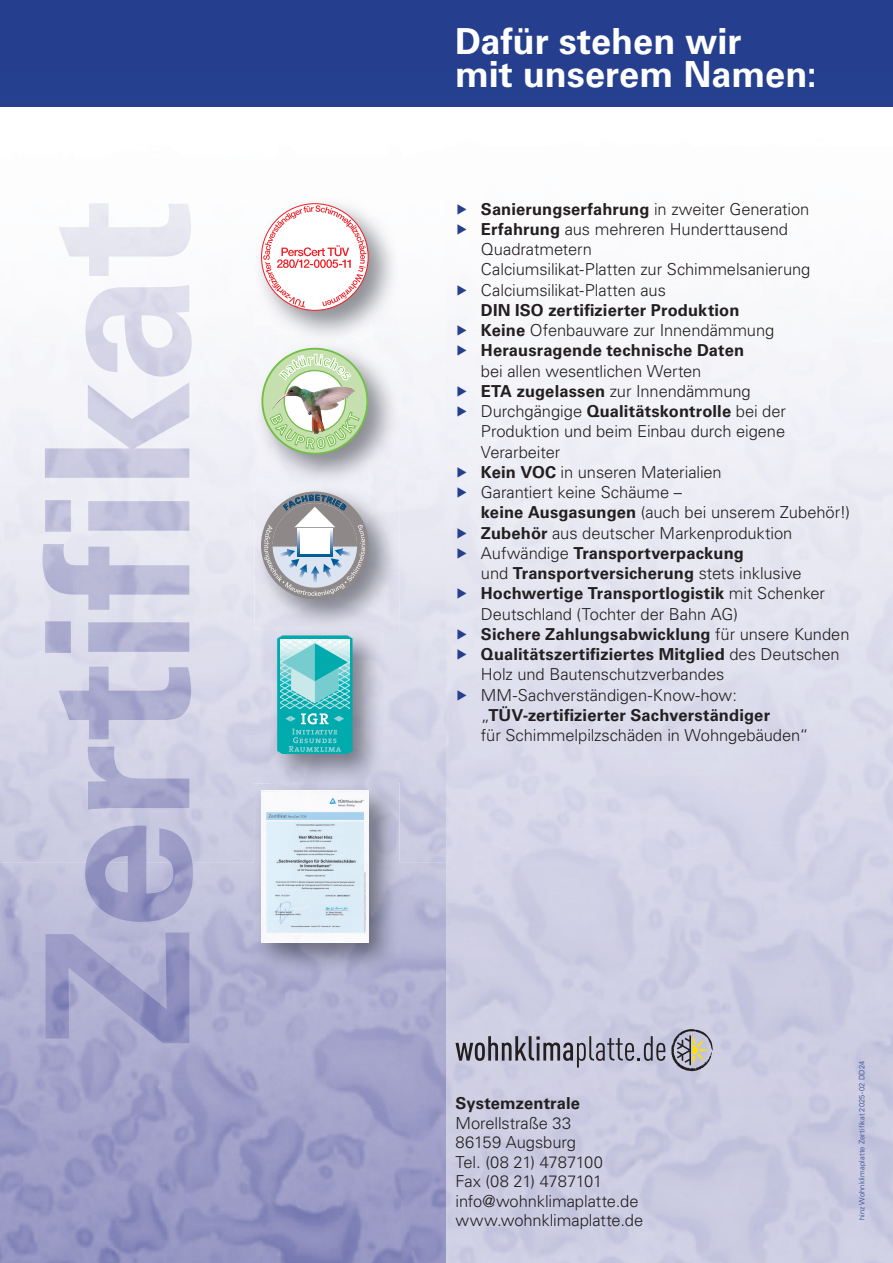
<style>
.page{position:relative;width:893px;height:1263px;background:#fff}
.page>*{position:absolute;margin:0;border:0;box-sizing:border-box;transform-origin:0 0}
.t1{font:700 36px/33px "Univers LT Std";color:#fff}
.t2{font:300 16.5px/19.5px "Univers LT Std";letter-spacing:-.005em;color:#231f20}
.t3{font:700 16.5px "Univers LT Std";letter-spacing:.01em;color:#231f20}
.t4{font:300 7.5px "Univers LT Std";letter-spacing:.02em;color:#253f8e}
.s1{color:#253f8e}
.s2{font-weight:300}
.s3{font-weight:700}
</style>
<div class="page">
<div style="left:0;top:0;width:893px;height:107px;background:#253f8e"></div>
<img style="left:270px;top:630px;width:128px;height:153px">
<img style="left:446px;top:326px;width:447px;height:937px">
<img style="left:43px;top:203px;width:150px;height:840px">
<img style="left:254px;top:201px;width:145px;height:429px">
<div style="left:261px;top:492px;width:108px;height:107px;background:#8e8889;border-radius:50%"></div>
<svg style="left:264px;top:495px;width:101px;height:101px"></svg>
<img style="left:270px;top:628px;width:113px;height:2px">
<svg style="left:277px;top:635px;width:75px;height:119px;background:#4fc2c5"></svg>
<svg style="left:263px;top:205px;width:103px;height:103px"></svg>
<img style="left:255px;top:341px;width:144px;height:1px">
<svg style="left:262px;top:349px;width:105px;height:105px;background:#bcd9a3"></svg>
<div style="left:261px;top:348px;width:107px;height:107px;border:2px solid #71bf44;border-radius:50%"></div>
<svg style="left:284px;top:371px;width:61px;height:61px"></svg>
<img style="left:272px;top:386px;width:45px;height:26px">
<svg style="left:279px;top:354px;width:72px;height:29px"></svg>
<img style="left:254px;top:783px;width:146px;height:190px">
<img style="left:270px;top:783px;width:113px;height:2px">
<img style="left:261px;top:790px;width:108px;height:152px">
<svg style="left:671px;top:1029px;width:42px;height:42px;background:#a6a3a6"></svg>
<svg style="left:455px;top:1036px;width:210px;height:31px;background:#a1a0b1"></svg>
<svg style="left:270px;top:412px;width:90px;height:37px"></svg>
<h1 class="t1" style="left:455px;top:25px;width:363px">Dafür stehen wir<br>mit unserem Namen:</h1>
<p class="t3" style="left:455px;top:199px;width:355px"><span class="s1">▶</span> Sanierungserfahrung <span class="s2">in zweiter Generation</span></p>
<p class="t2" style="left:455px;top:219px;width:334px"><span class="s1">▶</span> <span class="s3">Erfahrung</span> aus mehreren Hunderttausend</p>
<p class="t2" style="left:481px;top:240px;width:112px">Quadratmetern</p>
<p class="t2" style="left:481px;top:260px;width:331px">Calciumsilikat-Platten zur Schimmelsanierung</p>
<p class="t2" style="left:455px;top:280px;width:212px"><span class="s1">▶</span> Calciumsilikat-Platten aus</p>
<p class="t3" style="left:481px;top:300px;width:260px">DIN ISO zertifizierter Produktion</p>
<p class="t2" style="left:455px;top:321px;width:320px"><span class="s1">▶</span> <span class="s3">Keine</span> Ofenbauware zur Innendämmung</p>
<p class="t3" style="left:455px;top:341px;width:290px"><span class="s1">▶</span> Herausragende technische Daten</p>
<p class="t2" style="left:481px;top:361px;width:222px">bei allen wesentlichen Werten</p>
<p class="t2" style="left:455px;top:381px;width:297px"><span class="s1">▶</span> <span class="s3">ETA zugelassen</span> zur Innendämmung</p>
<p class="t2" style="left:455px;top:402px;width:332px"><span class="s1">▶</span> Durchgängige <span class="s3">Qualitätskontrolle</span> bei der</p>
<p class="t2" style="left:481px;top:422px;width:306px">Produktion und beim Einbau durch eigene</p>
<p class="t2" style="left:481px;top:442px;width:81px">Verarbeiter</p>
<p class="t2" style="left:455px;top:462px;width:268px"><span class="s1">▶</span> <span class="s3">Kein VOC</span> in unseren Materialien</p>
<p class="t2" style="left:455px;top:483px;width:228px"><span class="s1">▶</span> Garantiert keine Schäume –</p>
<p class="t2" style="left:481px;top:503px;width:371px"><span class="s3">keine Ausgasungen</span> (auch bei unserem Zubehör!)</p>
<p class="t2" style="left:455px;top:523px;width:338px"><span class="s1">▶</span> <span class="s3">Zubehör</span> aus deutscher Markenproduktion</p>
<p class="t3" style="left:455px;top:543px;width:290px"><span class="s1">▶</span> <span class="s2">Aufwändige</span> Transportverpackung</p>
<p class="t3" style="left:481px;top:564px;width:322px"><span class="s2">und</span> Transportversicherung <span class="s2">stets inklusive</span></p>
<p class="t3" style="left:455px;top:584px;width:371px"><span class="s1">▶</span> Hochwertige Transportlogistik <span class="s2">mit Schenker</span></p>
<p class="t2" style="left:481px;top:604px;width:259px">Deutschland (Tochter der Bahn AG)</p>
<p class="t3" style="left:455px;top:624px;width:396px"><span class="s1">▶</span> Sichere Zahlungsabwicklung <span class="s2">für unsere Kunden</span></p>
<p class="t3" style="left:455px;top:645px;width:386px"><span class="s1">▶</span> Qualitätszertifiziertes Mitglied <span class="s2">des Deutschen</span></p>
<p class="t2" style="left:481px;top:665px;width:245px">Holz und Bautenschutzverbandes</p>
<p class="t2" style="left:455px;top:685px;width:283px"><span class="s1">▶</span> MM-Sachverständigen-Know-how:</p>
<p class="t3" style="left:481px;top:705px;width:291px"><span class="s2">„</span>TÜV-zertifizierter Sachverständiger</p>
<p class="t2" style="left:481px;top:726px;width:329px">für Schimmelpilzschäden in Wohngebäuden“</p>
<p class="t3" style="left:455px;top:1094px;width:126px">Systemzentrale</p>
<p class="t2" style="left:455px;top:1113px;width:189px">Morellstraße 33<br>86159 Augsburg<br>Tel. (08 21) 4787100<br>Fax (08 21) 4787101 info@wohnklimaplatte.de www.wohnklimaplatte.de</p>
<p class="t4" style="left:857px;top:1220px;width:161px;rotate:-90deg">hinz Wohnklimaplatte Zertifikat 2025-02 DD24</p>
</div>
